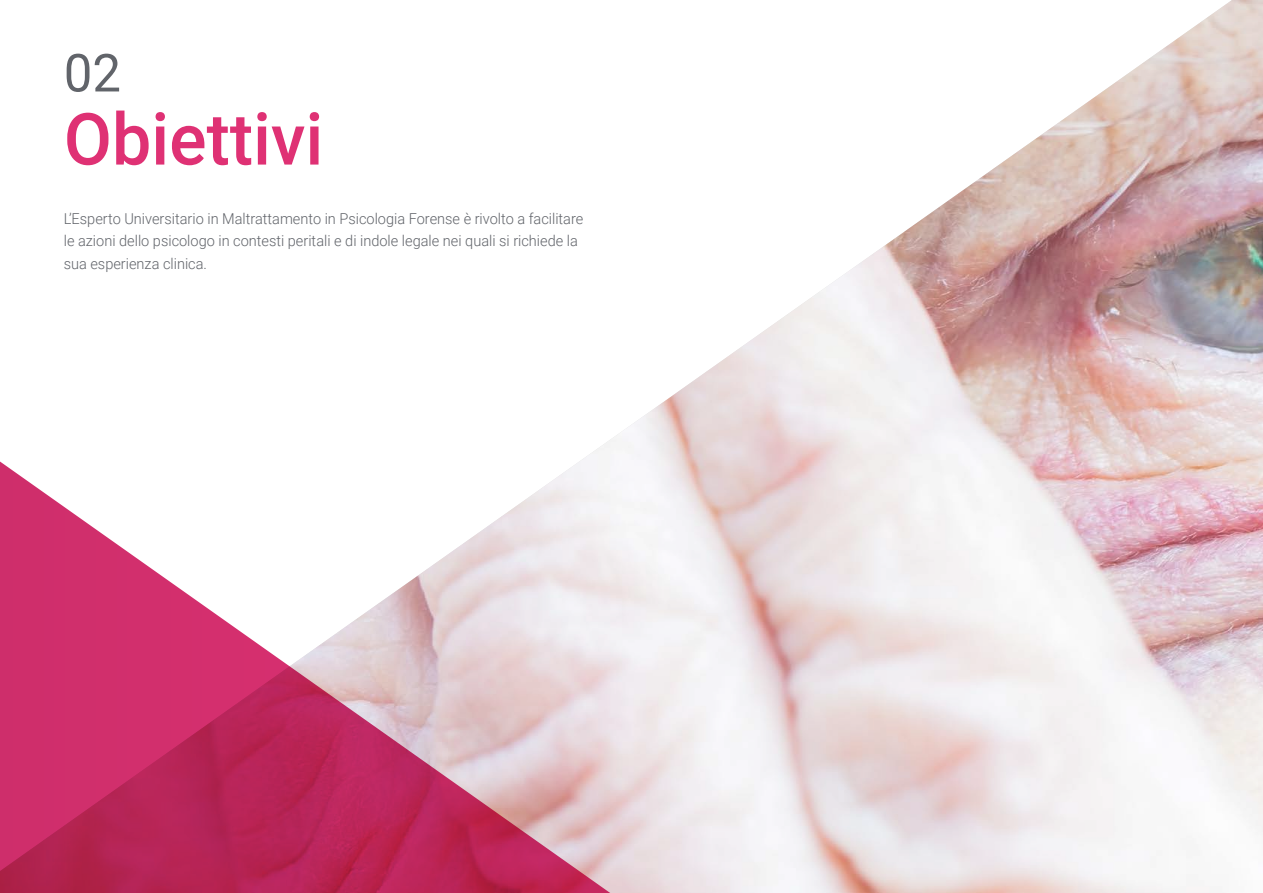
<style>
.page{position:relative;width:1263px;height:893px;background:#fff}
.page>*{position:absolute;margin:0;border:0;box-sizing:border-box;transform-origin:0 0}
.t1{font:500 72px "Roboto";color:#df3174}
.t2{font:52.5px "Roboto";color:#61646a}
.t3{font:300 15px/22.5px "Roboto";color:#61646a}
</style>
<div class="page">
<img style="left:602px;top:0;width:661px;height:893px">
<svg style="left:0;top:446px;width:640px;height:447px"></svg>
<h2 class="t2" style="left:64px;top:36px;width:59px">02</h2>
<h1 class="t1" style="left:64px;top:89px;width:261px">Obiettivi</h1>
<p class="t3" style="left:64px;top:207px;width:521px">L’Esperto Universitario in Maltrattamento in Psicologia Forense è rivolto a facilitare le azioni dello psicologo in contesti peritali e di indole legale nei quali si richiede la sua esperienza clinica.</p>
</div>
